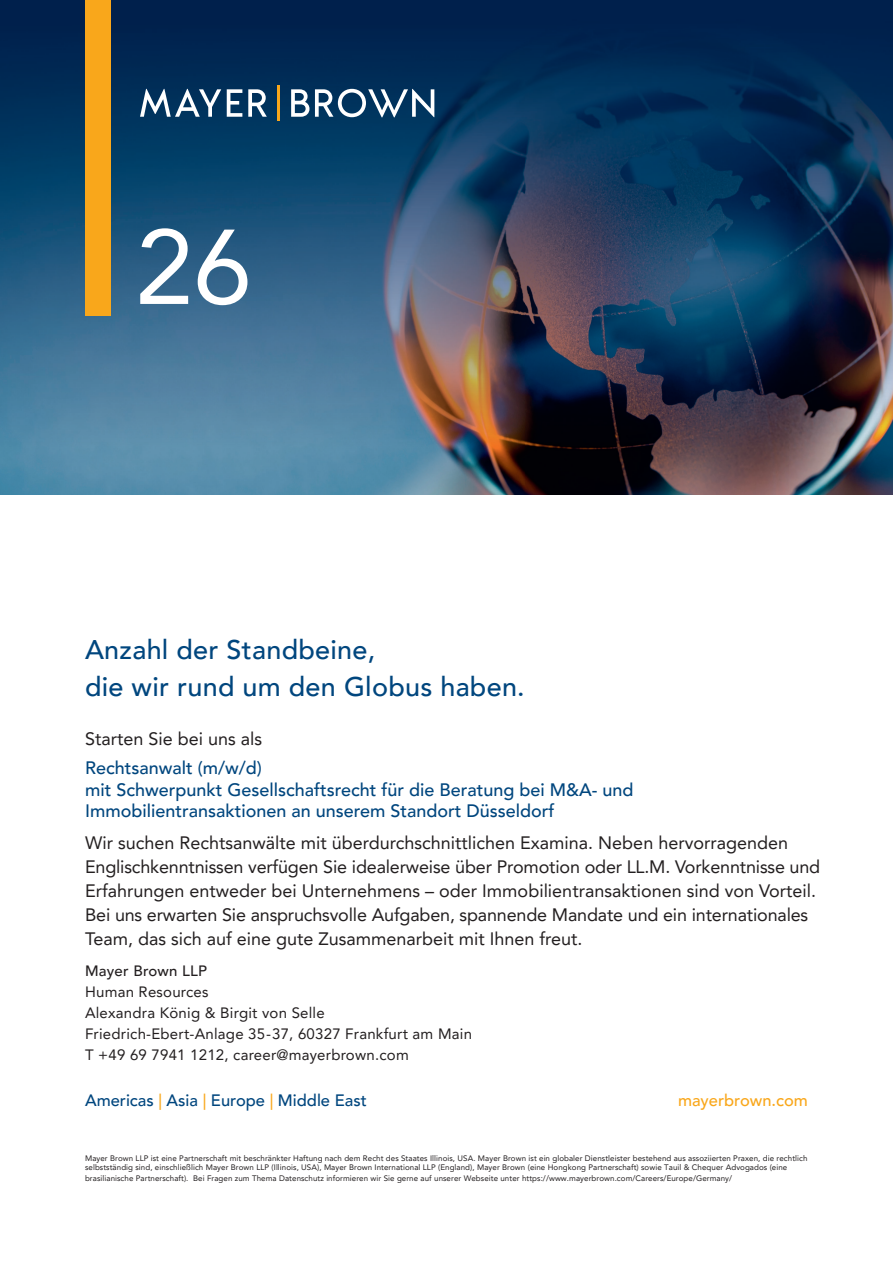
<style>
.page{position:relative;width:893px;height:1263px;background:#fff}
.page>*{position:absolute;margin:0;border:0;box-sizing:border-box;transform-origin:0 0}
.t1{font:105px "Avenir LT Pro";color:#fff}
.t2{font:500 27px/37.5px "Avenir";letter-spacing:.01em;color:#00467e}
.t3{font:18px/24px "Avenir LT Pro";color:#231f20}
.t4{font:500 18px/21.6px "Avenir LT Pro";color:#00467e}
.t5{font:500 16.5px "Avenir LT Pro";color:#00467e}
.t6{font:500 16.5px "Avenir LT Pro";color:#f9a71b}
.t7{font:15px/21px "Avenir LT Pro";letter-spacing:.015em;color:#231f20}
.t8{font:500 15px "Avenir LT Pro";letter-spacing:.015em;color:#231f20}
.t9{font:7.95px/9px "Avenir LT Pro";letter-spacing:.01em;color:#231f20}
.s1{color:#f9a71b}
</style>
<div class="page">
<img style="left:0;top:0;width:893px;height:495px">
<div style="left:85px;top:0;width:25px;height:316px;background:#f9a71b"></div>
<svg style="left:140px;top:89px;width:81px;height:28px"></svg>
<svg style="left:227px;top:89px;width:15px;height:28px"></svg>
<svg style="left:248px;top:89px;width:19px;height:28px"></svg>
<svg style="left:291px;top:89px;width:18px;height:28px"></svg>
<svg style="left:315px;top:89px;width:119px;height:28px"></svg>
<hr style="left:278px;top:86px;width:2px;height:35px;background:#f9a71b">
<h1 class="t1" style="left:135px;top:203px;width:118px">26</h1>
<h2 class="t2" style="left:85px;top:629px;width:441px">Anzahl der Standbeine,<br>die wir rund um den Globus haben.</h2>
<h3 class="t3" style="left:85px;top:727px;width:179px">Starten Sie bei uns als</h3>
<h3 class="t4" style="left:85px;top:757px;width:550px">Rechtsanwalt (m/w/d)<br>mit Schwerpunkt Gesellschaftsrecht für die Beratung bei M&amp;A- und<br>Immobilientransaktionen an unserem Standort Düsseldorf</h3>
<p class="t3" style="left:85px;top:830px;width:737px">Wir suchen Rechtsanwälte mit überdurchschnittlichen Examina. Neben hervorragenden Englischkenntnissen verfügen Sie idealerweise über Promotion oder LL.M. Vorkenntnisse und Erfahrungen entweder bei Unternehmens – oder Immobilientransaktionen sind von Vorteil.<br>Bei uns erwarten Sie anspruchsvolle Aufgaben, spannende Mandate und ein internationales Team, das sich auf eine gute Zusammenarbeit mit Ihnen freut.</p>
<h3 class="t8" style="left:85px;top:961px;width:124px">Mayer Brown LLP</h3>
<h3 class="t7" style="left:85px;top:981px;width:388px">Human Resources<br>Alexandra König &amp; Birgit von Selle Friedrich-Ebert-Anlage 35-37, 60327 Frankfurt am Main T +49 69 7941 1212, career@mayerbrown.com</h3>
<h3 class="t5" style="left:85px;top:1091px;width:283px">Americas <span class="s1">|</span> Asia <span class="s1">|</span> Europe <span class="s1">|</span> Middle East</h3>
<h3 class="t6" style="left:678px;top:1091px;width:131px">mayerbrown.com</h3>
<p class="t9" style="left:85px;top:1154px;width:724px">Mayer Brown LLP ist eine Partnerschaft mit beschränkter Haftung nach dem Recht des Staates Illinois, USA. Mayer Brown ist ein globaler Dienstleister bestehend aus assoziierten Praxen, die rechtlich selbstständig sind, einschließlich Mayer Brown LLP (Illinois, USA), Mayer Brown International LLP (England), Mayer Brown (eine Hongkong Partnerschaft) sowie Tauil &amp; Chequer Advogados (eine</p>
<p class="t9" style="left:85px;top:1173px;width:649px">brasilianische Partnerschaft). Bei Fragen zum Thema Datenschutz informieren wir Sie gerne auf unserer Webseite unter https://www.mayerbrown.com/Careers/Europe/Germany/</p>
</div>
